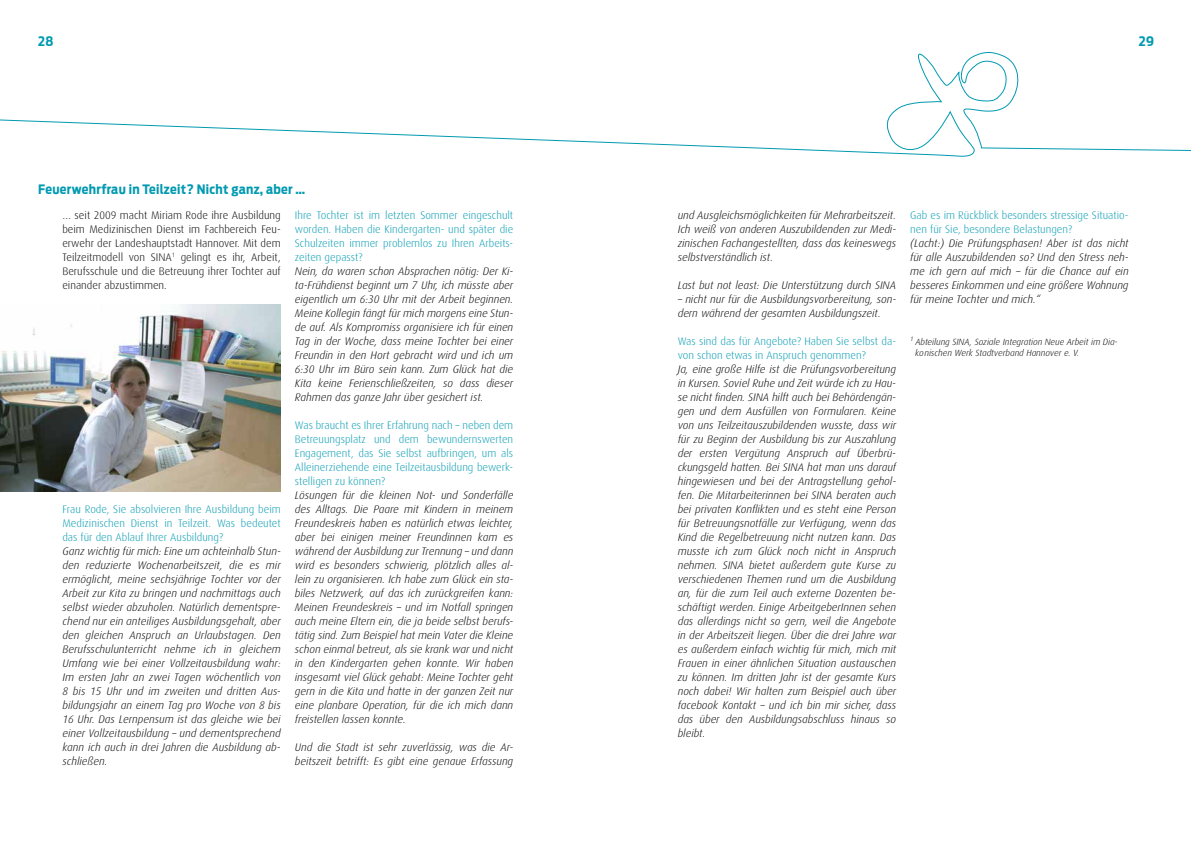
<style>
.page{position:relative;width:1191px;height:842px;background:#fff}
.page>*{position:absolute;margin:0;border:0;box-sizing:border-box;transform-origin:0 0}
.t1{font:700 13px "Antenna Cond";letter-spacing:.025em;color:#009ab1}
.t2{font:italic 300 11px/14px "Dax";color:#000;text-align:justify}
.t3{font:300 11px/14px "Dax";color:#009ab1;text-align:justify}
.t4{font:300 11px/14px "Dax";color:#000;text-align:justify}
.t5{font:italic 300 9px/10.8px "Dax";color:#000}
</style>
<div class="page">
<img style="left:0;top:304px;width:280px;height:187px">
<svg style="left:0;top:52px;width:1191px;height:105px"></svg>
<p class="t1" style="left:38px;top:34px;width:17px">28</p>
<p class="t1" style="left:1138px;top:34px;width:17px">29</p>
<p class="t1" style="left:38px;top:181px;width:268px">Feuerwehrfrau in Teilzeit? Nicht ganz, aber …</p>
<p class="t4" style="left:62px;top:208px;width:220px">… seit 2009 macht Miriam Rode ihre Ausbildung beim Medizinischen Dienst im Fachbereich Feu&shy;erwehr der Landeshauptstadt Hannover. Mit dem Teilzeitmodell von SINA<sup>1</sup> gelingt es ihr, Arbeit, Berufsschule und die Betreuung ihrer Tochter auf einander abzustimmen.</p>
<p class="t3" style="left:295px;top:208px;width:220px">Ihre Tochter ist im letzten Sommer eingeschult worden. Haben die Kindergarten- und später die Schulzeiten immer problemlos zu Ihren Arbeits&shy;zeiten gepasst?</p>
<p class="t2" style="left:295px;top:264px;width:220px">Nein, da waren schon Absprachen nötig: Der Ki&shy;ta-Frühdienst beginnt um 7 Uhr, ich müsste aber eigentlich um 6:30 Uhr mit der Arbeit beginnen.<br>Meine Kollegin fängt für mich morgens eine Stun&shy;de auf. Als Kompromiss organisiere ich für einen Tag in der Woche, dass meine Tochter bei einer Freundin in den Hort gebracht wird und ich um 6:30 Uhr im Büro sein kann. Zum Glück hat die Kita keine Ferienschließzeiten, so dass dieser Rahmen das ganze Jahr über gesichert ist.</p>
<p class="t3" style="left:295px;top:418px;width:220px">Was braucht es Ihrer Erfahrung nach – neben dem Betreuungsplatz und dem bewundernswerten Engagement, das Sie selbst aufbringen, um als Alleinerziehende eine Teilzeitausbildung bewerk&shy;stelligen zu können?</p>
<p class="t2" style="left:295px;top:488px;width:220px">Lösungen für die kleinen Not- und Sonderfälle des Alltags. Die Paare mit Kindern in meinem Freundeskreis haben es natürlich etwas leichter, aber bei einigen meiner Freundinnen kam es während der Ausbildung zur Trennung – und dann wird es besonders schwierig, plötzlich alles al&shy;lein zu organisieren. Ich habe zum Glück ein sta&shy;biles Netzwerk, auf das ich zurückgreifen kann:<br>Meinen Freundeskreis – und im Notfall springen auch meine Eltern ein, die ja beide selbst berufs&shy;tätig sind. Zum Beispiel hat mein Vater die Kleine schon einmal betreut, als sie krank war und nicht in den Kindergarten gehen konnte. Wir haben insgesamt viel Glück gehabt: Meine Tochter geht gern in die Kita und hatte in der ganzen Zeit nur eine planbare Operation, für die ich mich dann freistellen lassen konnte.</p>
<p class="t2" style="left:295px;top:741px;width:220px">Und die Stadt ist sehr zuverlässig, was die Ar&shy;beitszeit betrifft: Es gibt eine genaue Erfassung</p>
<p class="t3" style="left:62px;top:502px;width:220px">Frau Rode, Sie absolvieren Ihre Ausbildung beim Medizinischen Dienst in Teilzeit. Was bedeutet das für den Ablauf Ihrer Ausbildung?</p>
<p class="t2" style="left:62px;top:544px;width:220px">Ganz wichtig für mich: Eine um achteinhalb Stun&shy;den reduzierte Wochenarbeitszeit, die es mir ermöglicht, meine sechsjährige Tochter vor der Arbeit zur Kita zu bringen und nachmittags auch selbst wieder abzuholen. Natürlich dementspre&shy;chend nur ein anteiliges Ausbildungsgehalt, aber den gleichen Anspruch an Urlaubstagen. Den Berufsschulunterricht nehme ich in gleichem Umfang wie bei einer Vollzeitausbildung wahr:<br>Im ersten Jahr an zwei Tagen wöchentlich von 8 bis 15 Uhr und im zweiten und dritten Aus&shy;bildungsjahr an einem Tag pro Woche von 8 bis 16 Uhr. Das Lernpensum ist das gleiche wie bei einer Vollzeitausbildung – und dementsprechend kann ich auch in drei Jahren die Ausbildung ab&shy;schließen.</p>
<p class="t2" style="left:677px;top:209px;width:220px">und Ausgleichsmöglichkeiten für Mehrarbeitszeit.<br>Ich weiß von anderen Auszubildenden zur Medi&shy;zinischen Fachangestellten, dass das keineswegs selbstverständlich ist.</p>
<p class="t2" style="left:677px;top:279px;width:220px">Last but not least: Die Unterstützung durch SINA</p>
<p class="t2" style="left:677px;top:293px;width:220px">– nicht nur für die Ausbildungsvorbereitung, son&shy;dern während der gesamten Ausbildungszeit.</p>
<p class="t3" style="left:677px;top:335px;width:220px">Was sind das für Angebote? Haben Sie selbst da&shy;von schon etwas in Anspruch genommen?</p>
<p class="t2" style="left:677px;top:363px;width:220px">Ja, eine große Hilfe ist die Prüfungsvorbereitung in Kursen. Soviel Ruhe und Zeit würde ich zu Hau&shy;se nicht finden. SINA hilft auch bei Behördengän&shy;gen und dem Ausfüllen von Formularen. Keine von uns Teilzeitauszubildenden wusste, dass wir für zu Beginn der Ausbildung bis zur Auszahlung der ersten Vergütung Anspruch auf Überbrü&shy;ckungsgeld hatten. Bei SINA hat man uns darauf hingewiesen und bei der Antragstellung gehol&shy;fen. Die Mitarbeiterinnen bei SINA beraten auch bei privaten Konflikten und es steht eine Person für Betreuungsnotfälle zur Verfügung, wenn das Kind die Regelbetreuung nicht nutzen kann. Das musste ich zum Glück noch nicht in Anspruch nehmen. SINA bietet außerdem gute Kurse zu verschiedenen Themen rund um die Ausbildung an, für die zum Teil auch externe Dozenten be&shy;schäftigt werden. Einige ArbeitgeberInnen sehen das allerdings nicht so gern, weil die Angebote in der Arbeitszeit liegen. Über die drei Jahre war es außerdem einfach wichtig für mich, mich mit Frauen in einer ähnlichen Situation austauschen zu können. Im dritten Jahr ist der gesamte Kurs noch dabei! Wir halten zum Beispiel auch über facebook Kontakt – und ich bin mir sicher, dass das über den Ausbildungsabschluss hinaus so bleibt.</p>
<p class="t3" style="left:910px;top:209px;width:220px">Gab es im Rückblick besonders stressige Situatio&shy;nen für Sie, besondere Belastungen?</p>
<p class="t2" style="left:910px;top:237px;width:220px">(Lacht:) Die Prüfungsphasen! Aber ist das nicht für alle Auszubildenden so? Und den Stress neh&shy;me ich gern auf mich – für die Chance auf ein besseres Einkommen und eine größere Wohnung für meine Tochter und mich.“</p>
<p class="t5" style="left:915px;top:337px;width:204px;text-indent:-5px"><sup>1</sup> Abteilung SINA, Soziale Integration Neue Arbeit im Dia&shy;konischen Werk Stadtverband Hannover e. V.</p>
</div>
